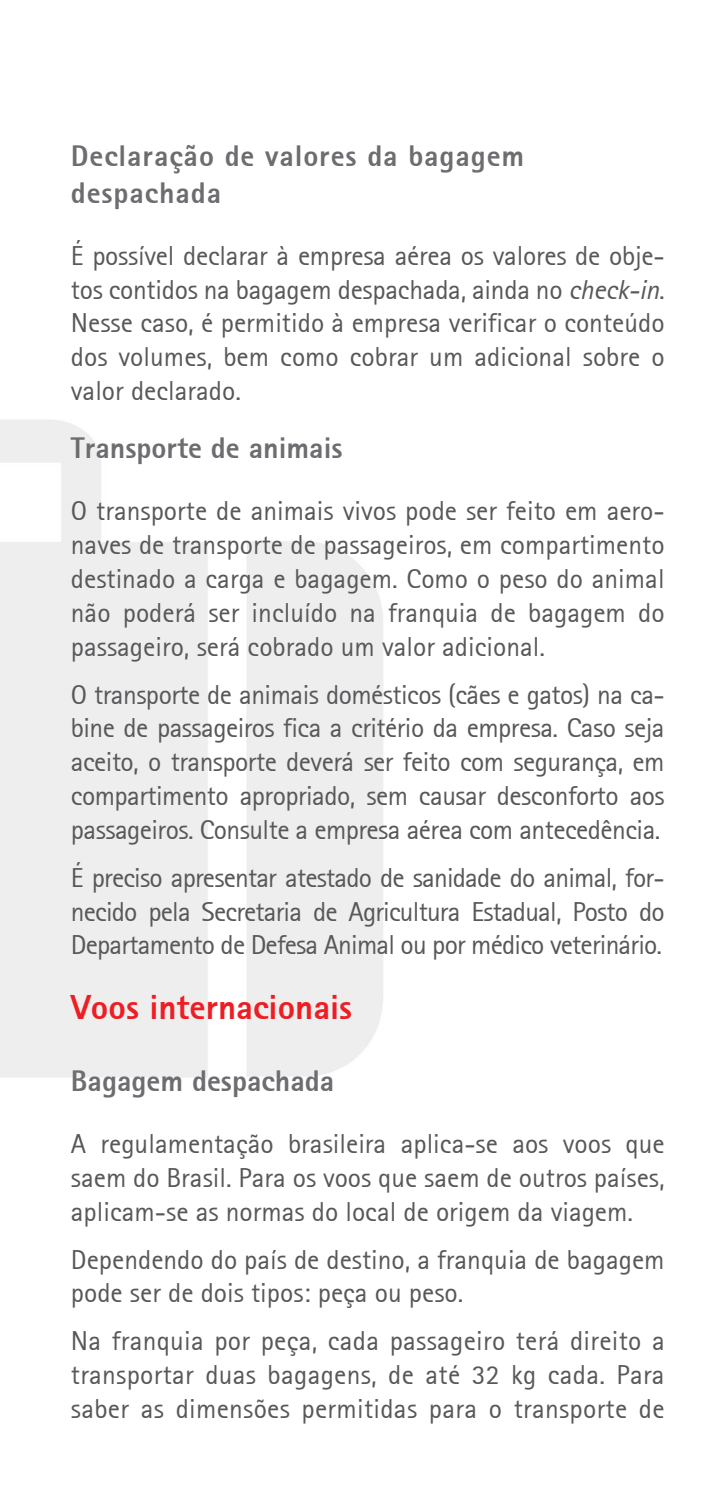
<style>
.page{position:relative;width:709px;height:1489px;background:#fff}
.page>*{position:absolute;margin:0;border:0;box-sizing:border-box;transform-origin:0 0}
.t1{font:800 35px "Rotis Sans Serif";color:#ee1d23}
.t2{font:800 30px/36.8px "Rotis Sans Serif";letter-spacing:.03em;color:#6c6d70}
.t3{font:800 30px "Rotis Sans Serif";color:#6c6d70}
.t4{font:27.5px/33.8px "Rotis Sans Serif";color:#57585a;text-align:justify}
.s1{font-style:italic}
</style>
<div class="page">
<p class="t2" style="left:71px;top:137px;width:455px">Declaração de valores da bagagem despachada</p>
<p class="t4" style="left:71px;top:238px;width:595px">É possível declarar à empresa aérea os valores de obje&shy;tos contidos na bagagem despachada, ainda no <span class="s1">check-in</span>.<br>Nesse caso, é permitido à empresa verificar o conteúdo dos volumes, bem como cobrar um adicional sobre o valor declarado.</p>
<p class="t3" style="left:71px;top:429px;width:273px">Transporte de animais</p>
<p class="t4" style="left:71px;top:494px;width:595px">O transporte de animais vivos pode ser feito em aero&shy;naves de transporte de passageiros, em compartimento destinado a carga e bagagem. Como o peso do animal não poderá ser incluído na franquia de bagagem do passageiro, será cobrado um valor adicional.</p>
<p class="t4" style="left:71px;top:677px;width:595px">O transporte de animais domésticos (cães e gatos) na ca&shy;bine de passageiros fica a critério da empresa. Caso seja aceito, o transporte deverá ser feito com segurança, em compartimento apropriado, sem causar desconforto aos passageiros. Consulte a empresa aérea com antecedência.</p>
<p class="t4" style="left:71px;top:860px;width:595px">É preciso apresentar atestado de sanidade do animal, for&shy;necido pela Secretaria de Agricultura Estadual, Posto do Departamento de Defesa Animal ou por médico veterinário.</p>
<p class="t1" style="left:71px;top:984px;width:283px">Voos internacionais</p>
<p class="t3" style="left:71px;top:1061px;width:265px">Bagagem despachada</p>
<p class="t4" style="left:71px;top:1126px;width:595px">A regulamentação brasileira aplica-se aos voos que saem do Brasil. Para os voos que saem de outros países, aplicam-se as normas do local de origem da viagem.</p>
<p class="t4" style="left:71px;top:1242px;width:595px">Dependendo do país de destino, a franquia de bagagem pode ser de dois tipos: peça ou peso.</p>
<p class="t4" style="left:71px;top:1323px;width:595px">Na franquia por peça, cada passageiro terá direito a transportar duas bagagens, de até 32 kg cada. Para saber as dimensões permitidas para o transporte de</p>
</div>
